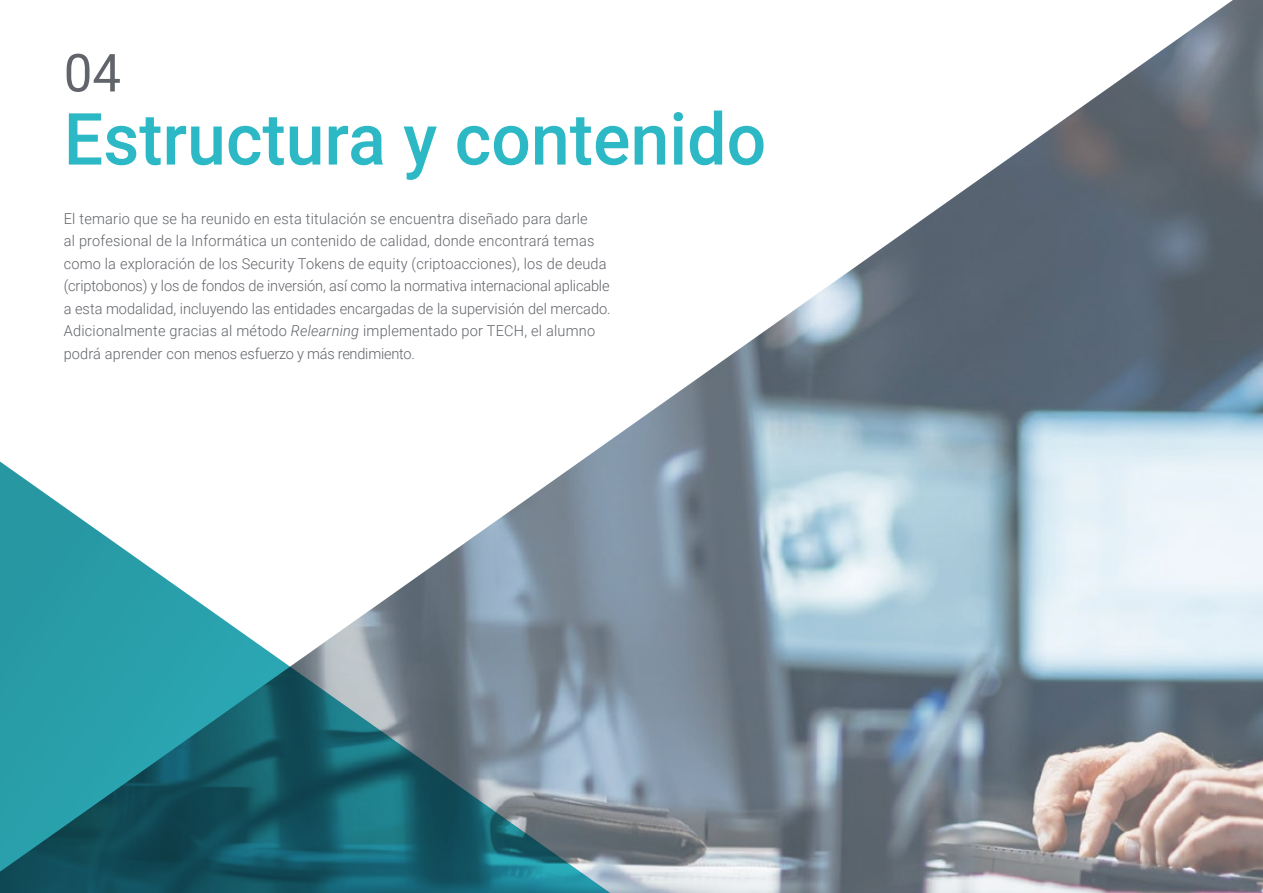
<style>
.page{position:relative;width:1263px;height:893px;background:#fff}
.page>*{position:absolute;margin:0;border:0;box-sizing:border-box;transform-origin:0 0}
.t1{font:500 72px "Roboto";color:#2db8c5}
.t2{font:52.5px "Roboto";color:#61646a}
.t3{font:300 15px/22.5px "Roboto";letter-spacing:.01em;color:#61646a}
.s1{font-style:italic}
</style>
<div class="page">
<img style="left:602px;top:0;width:661px;height:893px">
<svg style="left:0;top:446px;width:640px;height:447px"></svg>
<h2 class="t2" style="left:64px;top:36px;width:59px">04</h2>
<h1 class="t1" style="left:64px;top:89px;width:704px">Estructura y contenido</h1>
<p class="t3" style="left:64px;top:207px;width:548px">El temario que se ha reunido en esta titulación se encuentra diseñado para darle<br>al profesional de la Informática un contenido de calidad, donde encontrará temas como la exploración de los Security Tokens de equity (criptoacciones), los de deuda (criptobonos) y los de fondos de inversión, así como la normativa internacional aplicable a esta modalidad, incluyendo las entidades encargadas de la supervisión del mercado.<br>Adicionalmente gracias al método <span class="s1">Relearning</span> implementado por TECH, el alumno podrá aprender con menos esfuerzo y más rendimiento.</p>
</div>
